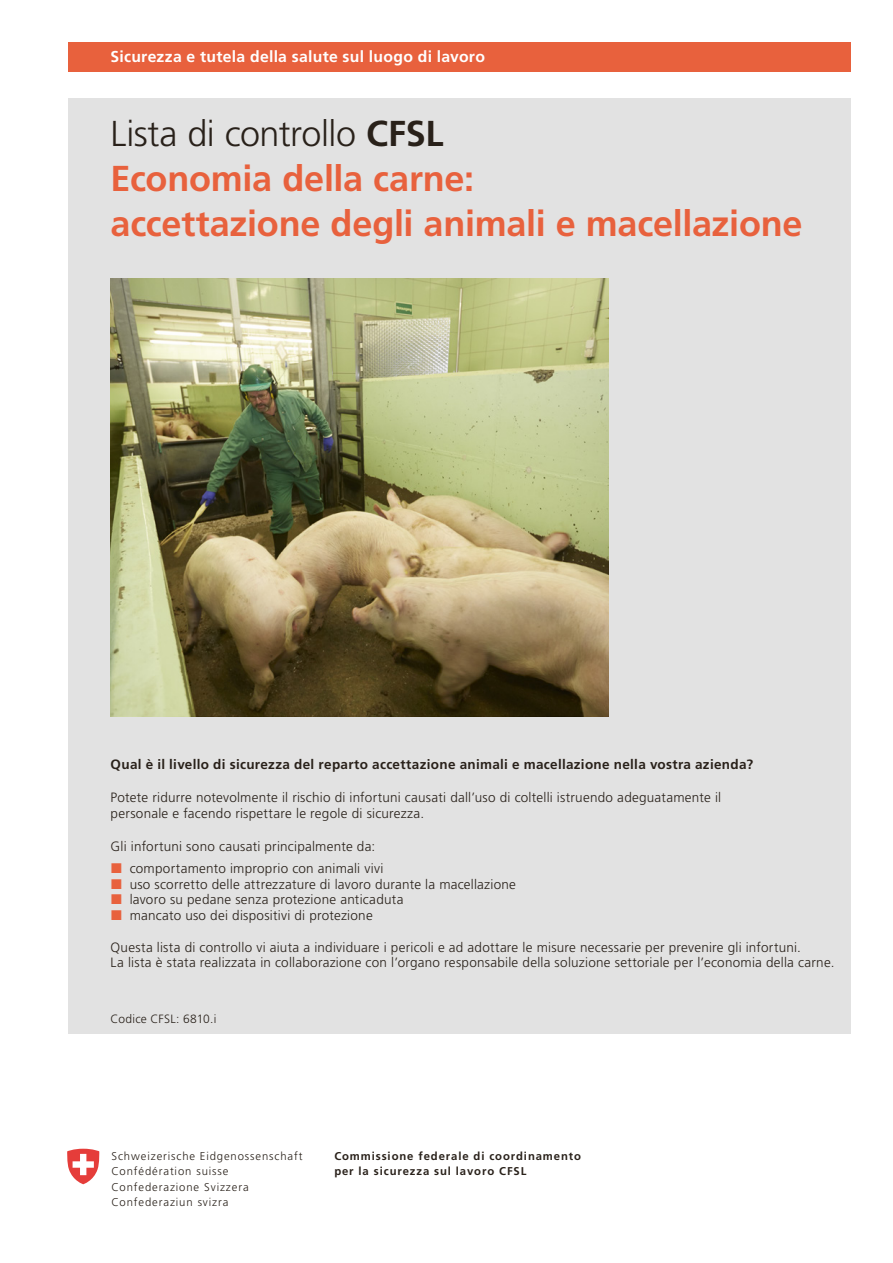
<style>
.page{position:relative;width:893px;height:1263px;background:#fff}
.page>*{position:absolute;margin:0;border:0;box-sizing:border-box;transform-origin:0 0}
.t1{font:700 36px/45px "Frutiger LT Std";letter-spacing:-.01em;color:#e8613d}
.t2{font:700 15.75px "Frutiger LT Std";letter-spacing:.015em;color:#fff}
.t3{font:300 13.5px/15.8px "Frutiger LT Std";letter-spacing:.015em;color:#29211a}
.t4{font:700 13.5px "Frutiger LT Std";letter-spacing:.025em;color:#29211a}
.t5{font:300 12px "Frutiger LT Std";letter-spacing:.02em;color:#29211a}
.t6{font:300 11.25px/15.6px "Frutiger";letter-spacing:.08em;color:#29211a}
.t7{font:700 11.25px/15.6px "Frutiger";letter-spacing:.08em;color:#29211a}
.s1{font-weight:300;color:#29211a}
.s2{color:#29211a}
</style>
<div class="page">
<div style="left:68px;top:98px;width:782px;height:935px;background:#e2e2e2"></div>
<img style="left:111px;top:278px;width:497px;height:438px">
<div style="left:68px;top:43px;width:782px;height:29px;background:#e8613d"></div>
<svg style="left:67px;top:1149px;width:33px;height:35px"></svg>
<p class="t2" style="left:111px;top:47px;width:376px">Sicurezza e tutela della salute sul luogo di lavoro</p>
<h1 class="t1" style="left:111px;top:111px;width:693px"><span class="s1">Lista di controllo</span> <span class="s2">CFSL<br></span>Economia della carne:<br>accettazione degli animali e macellazione</h1>
<p class="t4" style="left:111px;top:757px;width:644px">Qual è il livello di sicurezza del reparto accettazione animali e macellazione nella vostra azienda?</p>
<p class="t3" style="left:111px;top:790px;width:612px">Potete ridurre notevolmente il rischio di infortuni causati dall’uso di coltelli istruendo adeguatamente il personale e facendo rispettare le regole di sicurezza.</p>
<p class="t3" style="left:130px;top:835px;width:255px;line-height:22.2px;text-indent:-19px">Gli infortuni sono causati principalmente da: comportamento improprio con animali vivi</p>
<p class="t3" style="left:130px;top:876px;width:388px">uso scorretto delle attrezzature di lavoro durante la macellazione lavoro su pedane senza protezione anticaduta<br>mancato uso dei dispositivi di protezione</p>
<p class="t3" style="left:111px;top:939px;width:725px">Questa lista di controllo vi aiuta a individuare i pericoli e ad adottare le misure necessarie per prevenire gli infortuni.<br>La lista è stata realizzata in collaborazione con l’organo responsabile della soluzione settoriale per l’economia della carne.</p>
<p class="t5" style="left:111px;top:1012px;width:107px">Codice CFSL: 6810.i</p>
<p class="t6" style="left:111px;top:1148px;width:193px">Schweizerische Eidgenossenschaft<br>Confédération suisse<br>Confederazione Svizzera<br>Confederaziun svizra</p>
<p class="t7" style="left:334px;top:1148px;width:248px">Commissione federale di coordinamento per la sicurezza sul lavoro CFSL</p>
</div>
